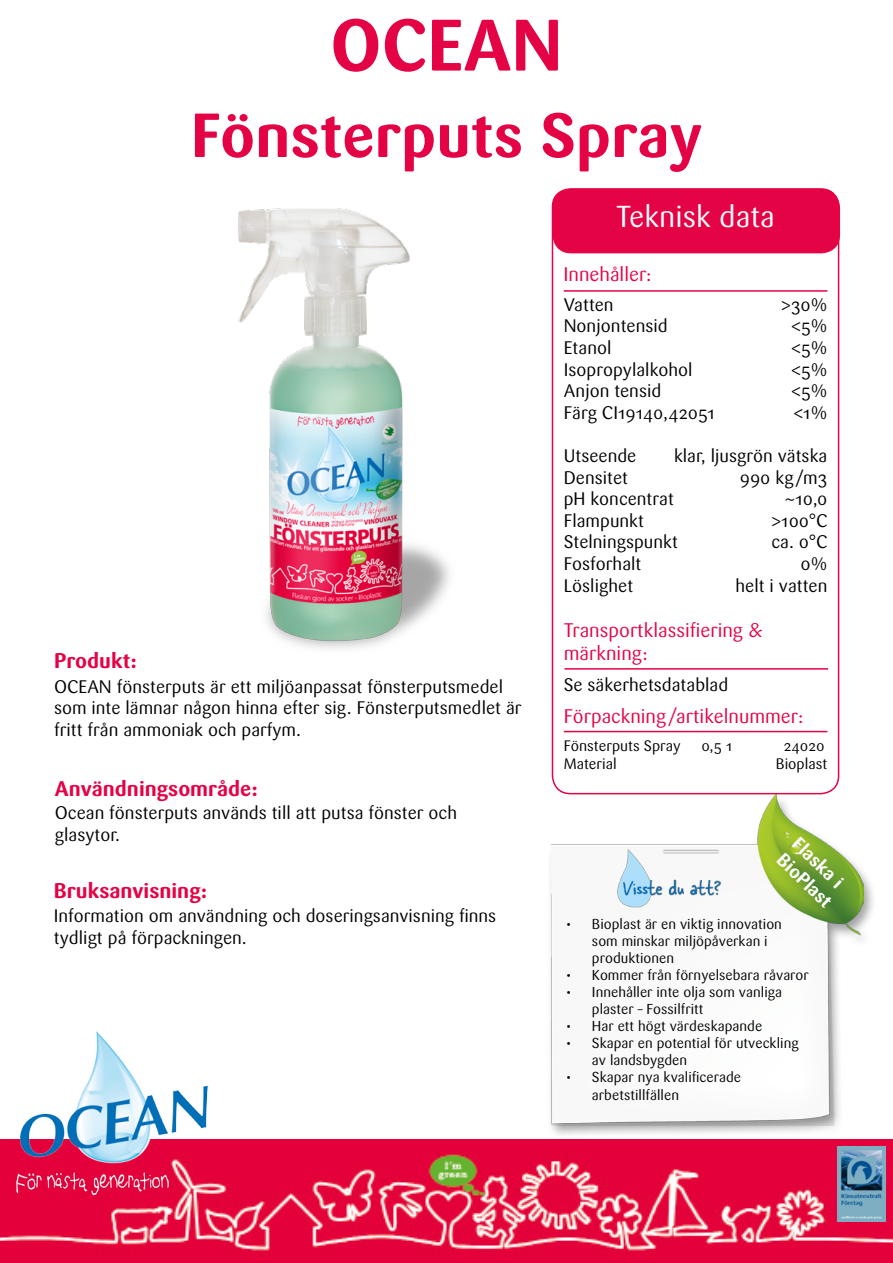
<style>
.page{position:relative;width:893px;height:1263px;background:#fff}
.page>*{position:absolute;margin:0;border:0;box-sizing:border-box;transform-origin:0 0}
.t1{font:700 72px "Sari";color:#e40344}
.t2{font:700 61.5px "Sari";color:#e40344}
.t3{font:30px "Sari";color:#fff}
.t4{font:700 21px "Sari";color:#e40344}
.t5{font:19.5px/23.4px "Sari";color:#e40344}
.t6{font:700 18.45px/22.2px "Sari";color:#fff}
.t7{font:18px/21.6px "Sari";color:#000}
.t8{font:15px "Sari";color:#000}
.t9{font:14.25px/17.1px "Sari";color:#000}
</style>
<div class="page">
<div style="left:552px;top:188px;width:287px;height:606px;border:2px solid #e40344;border-radius:18px"></div>
<div style="left:553px;top:190px;width:286px;height:63px;background:#e40344;border-radius:18px"></div>
<div style="left:552px;top:189px;width:288px;height:64px;border:2px solid #e40344;border-radius:18px"></div>
<img style="left:0;top:1139px;width:893px;height:124px">
<hr style="left:564px;top:290px;width:263px;height:2px;background:#e40344">
<hr style="left:564px;top:668px;width:264px;height:2px;background:#e40344">
<hr style="left:564px;top:731px;width:263px;height:1px;background:#e40344">
<img style="left:238px;top:208px;width:212px;height:441px">
<div style="left:546px;top:793px;width:331px;height:347px;background:#000;opacity:.37"></div>
<img style="left:551px;top:794px;width:312px;height:331px">
<img style="left:610px;top:839px;width:144px;height:72px">
<img style="left:838px;top:1146px;width:48px;height:76px">
<img style="left:10px;top:1163px;width:172px;height:38px">
<img style="left:17px;top:1031px;width:195px;height:138px">
<h1 class="t1" style="left:330px;top:2px;width:234px">OCEAN</h1>
<h2 class="t2" style="left:191px;top:99px;width:513px">Fönsterputs Spray</h2>
<p class="t4" style="left:54px;top:648px;width:84px">Produkt:</p>
<p class="t7" style="left:54px;top:676px;width:469px">OCEAN fönsterputs är ett miljöanpassat fönsterputsmedel som inte lämnar någon hinna efter sig. Fönsterputsmedlet är fritt från ammoniak och parfym.</p>
<p class="t4" style="left:55px;top:776px;width:204px">Användningsområde:</p>
<p class="t7" style="left:55px;top:802px;width:404px">Ocean fönsterputs används till att putsa fönster och glasytor.</p>
<p class="t4" style="left:54px;top:878px;width:155px">Bruksanvisning:</p>
<p class="t7" style="left:54px;top:905px;width:444px">Information om användning och doseringsanvisning finns tydligt på förpackningen.</p>
<h3 class="t3" style="left:616px;top:200px;width:160px">Teknisk data</h3>
<p class="t5" style="left:563px;top:263px;width:90px">Innehåller:</p>
<p class="t7" style="left:564px;top:294px;width:51px">Vatten</p>
<p class="t7" style="left:781px;top:294px;width:48px">&gt;30%</p>
<p class="t7" style="left:564px;top:315px;width:105px">Nonjontensid</p>
<p class="t7" style="left:791px;top:315px;width:38px">&lt;5%</p>
<p class="t7" style="left:564px;top:337px;width:49px">Etanol</p>
<p class="t7" style="left:791px;top:337px;width:38px">&lt;5%</p>
<p class="t7" style="left:564px;top:359px;width:130px">Isopropylalkohol</p>
<p class="t7" style="left:791px;top:359px;width:38px">&lt;5%</p>
<p class="t7" style="left:564px;top:380px;width:99px">Anjon tensid</p>
<p class="t7" style="left:791px;top:380px;width:38px">&lt;5%</p>
<p class="t7" style="left:564px;top:402px;width:153px">Färg CI19140,42051</p>
<p class="t7" style="left:793px;top:402px;width:36px">&lt;1%</p>
<p class="t7" style="left:564px;top:445px;width:74px">Utseende</p>
<p class="t7" style="left:674px;top:445px;width:155px">klar, ljusgrön vätska</p>
<p class="t7" style="left:564px;top:467px;width:66px">Densitet</p>
<p class="t7" style="left:740px;top:467px;width:89px">990 kg/m3</p>
<p class="t7" style="left:564px;top:488px;width:112px">pH koncentrat</p>
<p class="t7" style="left:784px;top:488px;width:45px">~10,0</p>
<p class="t7" style="left:564px;top:510px;width:82px">Flampunkt</p>
<p class="t7" style="left:771px;top:510px;width:58px">&gt;100°C</p>
<p class="t7" style="left:564px;top:531px;width:116px">Stelningspunkt</p>
<p class="t7" style="left:771px;top:531px;width:57px">ca. 0°C</p>
<p class="t7" style="left:564px;top:553px;width:79px">Fosforhalt</p>
<p class="t7" style="left:800px;top:553px;width:28px">0%</p>
<p class="t7" style="left:564px;top:575px;width:71px">Löslighet</p>
<p class="t7" style="left:736px;top:575px;width:93px">helt i vatten</p>
<p class="t5" style="left:564px;top:618px;width:201px">Transportklassifiering &amp; märkning:</p>
<p class="t7" style="left:564px;top:674px;width:166px">Se säkerhetsdatablad</p>
<p class="t5" style="left:564px;top:705px;width:241px">Förpackning/artikelnummer:</p>
<p class="t8" style="left:564px;top:737px;width:119px">Fönsterputs Spray</p>
<p class="t8" style="left:701px;top:737px;width:33px">0,5 1</p>
<p class="t8" style="left:784px;top:737px;width:42px">24020</p>
<p class="t8" style="left:564px;top:755px;width:55px">Material</p>
<p class="t8" style="left:776px;top:755px;width:53px">Bioplast</p>
<p class="t6" style="left:803px;top:833px;width:70px;rotate:44deg">Flaska i<br>BioPlast</p>
<p class="t9" style="left:592px;top:915px;width:191px;text-indent:-27px">• Bioplast är en viktig innovation som minskar miljöpåverkan i produktionen</p>
<p class="t9" style="left:565px;top:966px;width:245px">• Kommer från förnyelsebara råvaror</p>
<p class="t9" style="left:592px;top:983px;width:192px;text-indent:-27px">• Innehåller inte olja som vanliga plaster – Fossilfritt</p>
<p class="t9" style="left:565px;top:1018px;width:199px">• Har ett högt värdeskapande</p>
<p class="t9" style="left:592px;top:1035px;width:208px;text-indent:-27px">• Skapar en potential för utveckling av landsbygden</p>
<p class="t9" style="left:592px;top:1069px;width:151px;text-indent:-27px">• Skapar nya kvalificerade arbetstillfällen</p>
</div>
